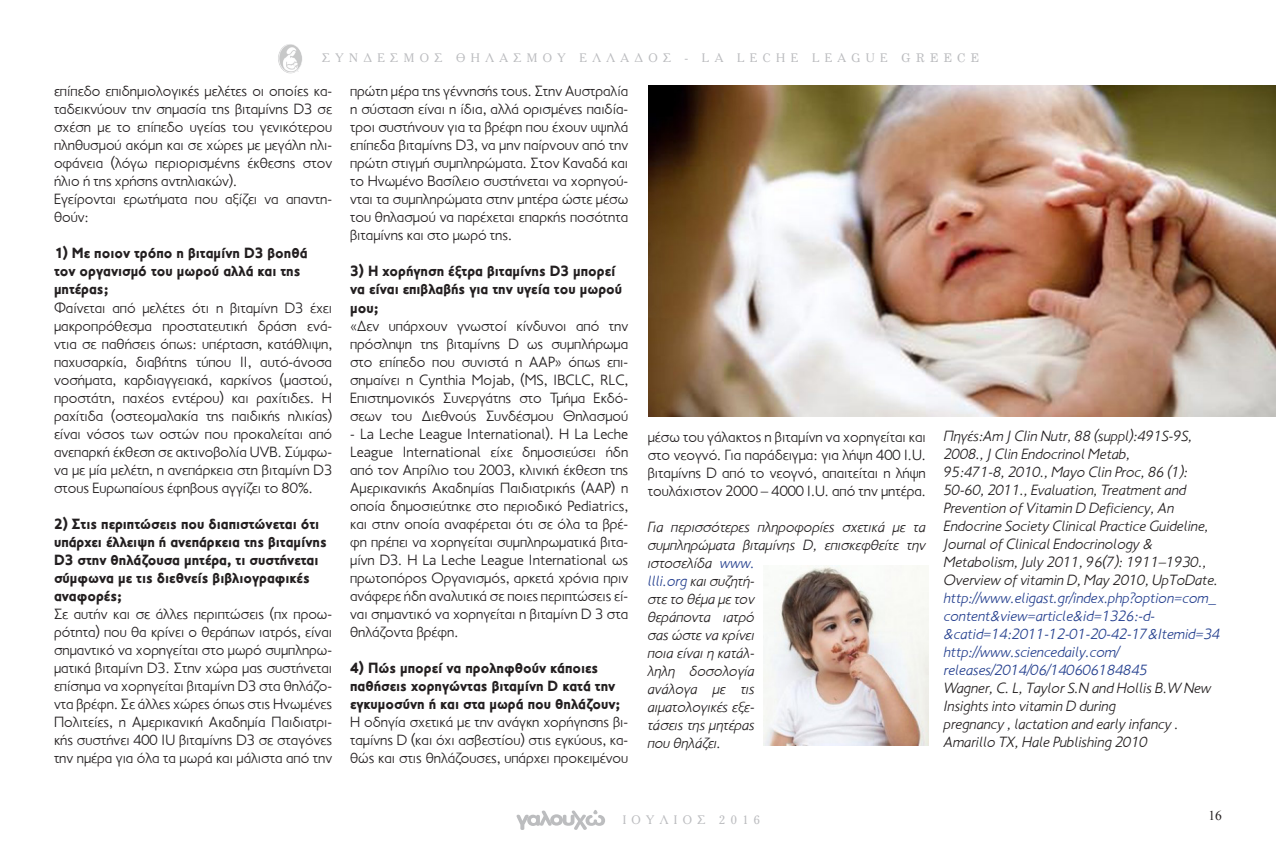
<style>
.page{position:relative;width:1276px;height:851px;background:#fff}
.page>*{position:absolute;margin:0;border:0;box-sizing:border-box;transform-origin:0 0}
.t1{font:300 15px/18px "PF Transport";color:#231f20;text-align:justify}
.t2{font:italic 300 15px/18px "PF Transport";color:#231f20}
.t3{font:900 15px/18px "PF Transport";color:#231f20}
.t4{font:italic 300 15px/18px "PF Transport";color:#25408f}
.t5{font:13.5px "Times New Roman";color:#231f20}
.t6{font:12px "PF Cheltenham";letter-spacing:.45em;color:#bcbdc0}
.s1{font-family:"PF Century"}
.s2{color:#25408f}
</style>
<div class="page">
<svg style="left:516px;top:810px;width:89px;height:19px"></svg>
<img style="left:763px;top:566px;width:165px;height:179px">
<img style="left:278px;top:44px;width:24px;height:29px">
<img style="left:648px;top:85px;width:628px;height:331px">
<p class="t6" style="left:322px;top:51px;width:658px">ΣΥΝΔΕΣΜΟΣ ΘΗΛΑΣΜΟΥ ΕΛΛΑΔΟΣ - LA LECHE LEAGUE <span class="s1">GREECE</span></p>
<p class="t1" style="left:54px;top:82px;width:280px">επίπεδο επιδημιολογικές μελέτες οι οποίες κα&shy;ταδεικνύουν την σημασία της βιταμίνης D3 σε σχέση με το επίπεδο υγείας του γενικότερου πληθυσμού ακόμη και σε χώρες με μεγάλη ηλι&shy;οφάνεια (λόγω περιορισμένης έκθεσης στον ήλιο ή της χρήσης αντηλιακών).</p>
<p class="t1" style="left:54px;top:190px;width:280px">Εγείρονται ερωτήματα που αξίζει να απαντη&shy;θούν:</p>
<p class="t3" style="left:54px;top:244px;width:255px">1) Με ποιον τρόπο η βιταμίνη D3 βοηθά τον οργανισμό του μωρού αλλά και της μητέρας;</p>
<p class="t1" style="left:54px;top:298px;width:280px">Φαίνεται από μελέτες ότι η βιταμίνη D3 έχει μακροπρόθεσμα προστατευτική δράση ενά&shy;ντια σε παθήσεις όπως: υπέρταση, κατάθλιψη, παχυσαρκία, διαβήτης τύπου ΙΙ, αυτό-άνοσα νοσήματα, καρδιαγγειακά, καρκίνος (μαστού, προστάτη, παχέος εντέρου) και ραχίτιδες. Η ραχίτιδα (οστεομαλακία της παιδικής ηλικίας) είναι νόσος των οστών που προκαλείται από ανεπαρκή έκθεση σε ακτινοβολία UVΒ. Σύμφω&shy;να με μία μελέτη, η ανεπάρκεια στη βιταμίνη D3 στους Ευρωπαίους έφηβους αγγίζει το 80%.</p>
<p class="t3" style="left:54px;top:514px;width:274px">2) Στις περιπτώσεις που διαπιστώνεται ότι υπάρχει έλλειψη ή ανεπάρκεια της βιταμίνης D3 στην θηλάζουσα μητέρα, τι συστήνεται σύμφωνα με τις διεθνείς βιβλιογραφικές αναφορές;</p>
<p class="t1" style="left:54px;top:604px;width:280px">Σε αυτήν και σε άλλες περιπτώσεις (πχ προω&shy;ρότητα) που θα κρίνει ο θεράπων ιατρός, είναι σημαντικό να χορηγείται στο μωρό συμπληρω&shy;ματικά βιταμίνη D3. Στην χώρα μας συστήνεται επίσημα να χορηγείται βιταμίνη D3 στα θηλάζο&shy;ντα βρέφη. Σε άλλες χώρες όπως στις Ηνωμένες Πολιτείες, η Αμερικανική Ακαδημία Παιδιατρι&shy;κής συστήνει 400 IU βιταμίνης D3 σε σταγόνες την ημέρα για όλα τα μωρά και μάλιστα από την</p>
<p class="t1" style="left:350px;top:82px;width:280px">πρώτη μέρα της γέννησής τους. Στην Αυστραλία η σύσταση είναι η ίδια, αλλά ορισμένες παιδία&shy;τροι συστήνουν για τα βρέφη που έχουν υψηλά επίπεδα βιταμίνης D3, να μην παίρνουν από την πρώτη στιγμή συμπληρώματα. Στον Καναδά και το Ηνωμένο Βασίλειο συστήνεται να χορηγού&shy;νται τα συμπληρώματα στην μητέρα ώστε μέσω του θηλασμού να παρέχεται επαρκής ποσότητα βιταμίνης και στο μωρό της.</p>
<p class="t3" style="left:350px;top:262px;width:273px">3) Η χορήγηση έξτρα βιταμίνης D3 μπορεί να είναι επιβλαβής για την υγεία του μωρού μου;</p>
<p class="t1" style="left:350px;top:316px;width:280px">«Δεν υπάρχουν γνωστοί κίνδυνοι από την πρόσληψη της βιταμίνης D ως συμπλήρωμα στο επίπεδο που συνιστά η ΑΑΡ» όπως επι&shy;σημαίνει η Cynthia Mojab, (MS, IBCLC, RLC, Επιστημονικός Συνεργάτης στο Τμήμα Εκδό&shy;σεων του Διεθνούς Συνδέσμου Θηλασμού</p>
<p class="t1" style="left:350px;top:424px;width:280px">- La Leche League International). Η La Leche League International είχε δημοσιεύσει ήδη από τον Απρίλιο του 2003, κλινική έκθεση της Αμερικανικής Ακαδημίας Παιδιατρικής (ΑΑP) η οποία δημοσιεύτηκε στο περιοδικό Pediatrics, και στην οποία αναφέρεται ότι σε όλα τα βρέ&shy;φη πρέπει να χορηγείται συμπληρωματικά βιτα&shy;μίνη D3. Η La Leche League International ως πρωτοπόρος Οργανισμός, αρκετά χρόνια πριν ανάφερε ήδη αναλυτικά σε ποιες περιπτώσεις εί&shy;ναι σημαντικό να χορηγείται η βιταμίνη D 3 στα θηλάζοντα βρέφη.</p>
<p class="t3" style="left:350px;top:658px;width:272px">4) Πώς μπορεί να προληφθούν κάποιες παθήσεις χορηγώντας βιταμίνη D κατά την εγκυμοσύνη ή και στα μωρά που θηλάζουν;</p>
<p class="t1" style="left:350px;top:712px;width:280px">Η οδηγία σχετικά με την ανάγκη χορήγησης βι&shy;ταμίνης D (και όχι ασβεστίου) στις εγκύους, κα&shy;θώς και στις θηλάζουσες, υπάρχει προκειμένου</p>
<p class="t2" style="left:944px;top:427px;width:250px">Πηγές:Am J CIin Nutr, 88 (suppl):491S-9S,<br>2008., J Clin Endocrinol Metab,</p>
<p class="t2" style="left:944px;top:463px;width:276px">95:471-8, 2010., Mayo Clin Proc, 86 (1):<br>50-60, 2011., Evaluation, Treatment and Prevention of Vitamin D Deficiency, An Endocrine Society Clinical Practice Guideline, Journal of Clinical Endocrinology &amp; Metabolism, July 2011, 96(7): 1911–1930., Overview of vitamin D, May 2010, UpToDate.</p>
<p class="t4" style="left:944px;top:589px;width:274px">http://www.eligast.gr/index.php?option=com_ content&amp;view=article&amp;id=1326:-d-</p>
<p class="t4" style="left:944px;top:625px;width:278px">&amp;catid=14:2011-12-01-20-42-17&amp;Itemid=34</p>
<p class="t4" style="left:944px;top:643px;width:205px">http://www.sciencedaily.com/ releases/2014/06/140606184845</p>
<p class="t2" style="left:944px;top:679px;width:269px">Wagner, C. L, Taylor S.N and Hollis B.W New<br>Insights into vitamin D during</p>
<p class="t2" style="left:944px;top:715px;width:236px">pregnancy , lactation and early infancy .<br>Amarillo TX, Hale Publishing 2010</p>
<p class="t1" style="left:648px;top:427px;width:280px">μέσω του γάλακτος η βιταμίνη να χορηγείται και στο νεογνό. Για παράδειγμα: για λήψη 400 I.U. βιταμίνης D από το νεογνό, απαιτείται η λήψη τουλάχιστον 2000 – 4000 I.U. από την μητέρα.</p>
<p class="t2" style="left:648px;top:517px;width:280px">Για περισσότερες πληροφορίες σχετικά με τα συμπληρώματα βιταμίνης D, επισκεφθείτε την ιστοσελίδα <span class="s2">www.<br>llli.org</span> και συζητή-<br>στε το θέμα με τον<br>θεράποντα ιατρό<br>σας ώστε να κρίνει<br>ποια είναι η κατάλ-<br>ληλη δοσολογία<br>ανάλογα με τις<br>αιματολογικές εξε-<br>τάσεις της μητέρας<br>που θηλάζει.</p>
<p class="t6" style="left:622px;top:812px;width:139px">ΙΟΥΛΙΟΣ 2016</p>
<p class="t5" style="left:1208px;top:806px;width:15px">16</p>
</div>
